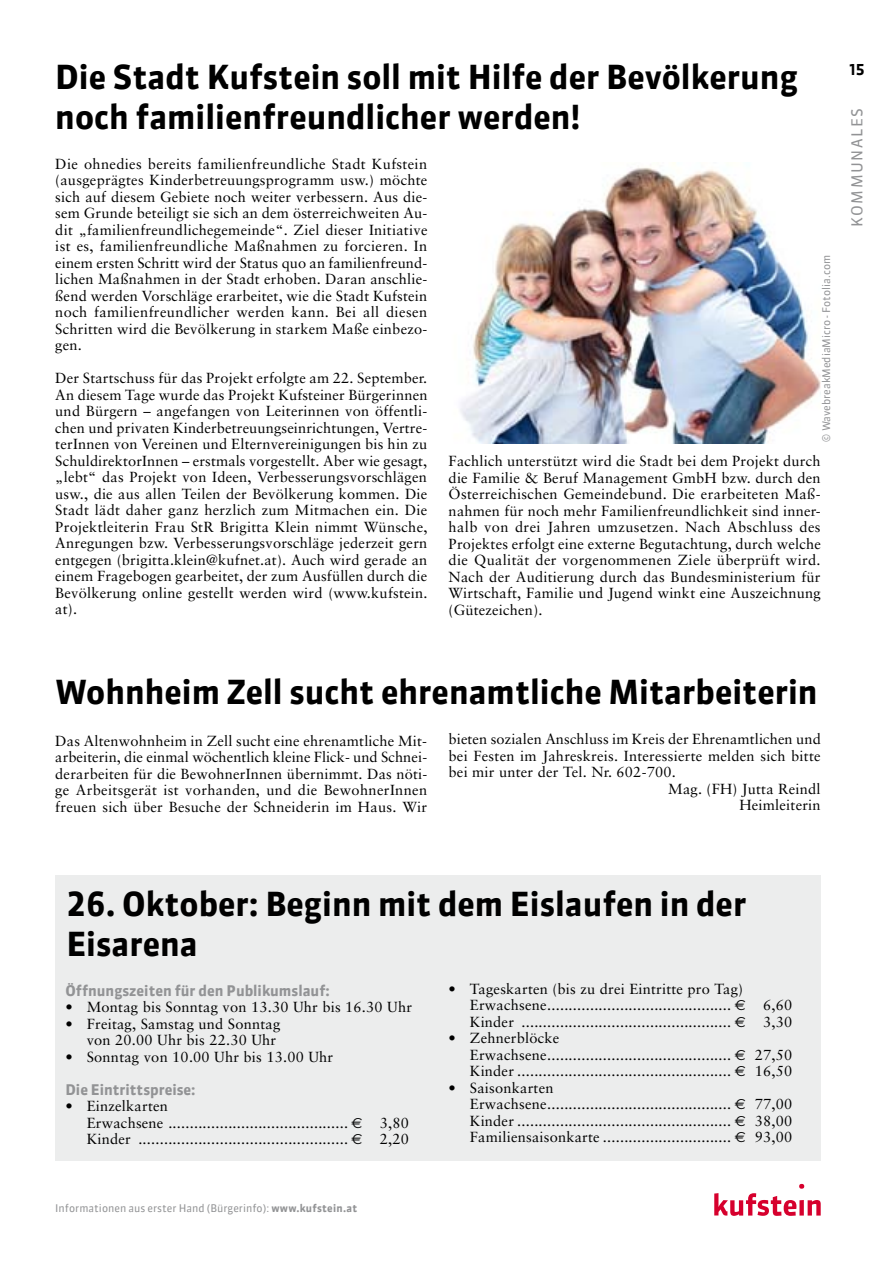
<style>
.page{position:relative;width:893px;height:1263px;background:#fff}
.page>*{position:absolute;margin:0;border:0;box-sizing:border-box;transform-origin:0 0}
.t1{font:700 33px/39.6px "Sanuk TF";color:#000}
.t2{font:15px "Sanuk LF";color:#929395}
.t3{font:700 15px "Sanuk LF";color:#000}
.t4{font:14.7px/16.5px "Sabon";letter-spacing:.015em;color:#000;text-align:justify}
.t5{font:700 14.7px "Sanuk";color:#929395}
.t6{font:10.5px "Sanuk";color:#929395}
.t7{font:10.5px "Sanuk LF";color:#929395}
.s1{font-family:"Euro Sans"}
.s2{font-family:"Sanuk LF";font-weight:700}
</style>
<div class="page">
<svg style="left:714px;top:1184px;width:107px;height:32px"></svg>
<div style="left:55px;top:876px;width:766px;height:285px;background:#eceded"></div>
<img style="left:460px;top:162px;width:361px;height:282px">
<h1 class="t1" style="left:55px;top:57px;width:744px">Die Stadt Kufstein soll mit Hilfe der Bevölkerung noch familienfreundlicher werden!</h1>
<p class="t4" style="left:55px;top:155px;width:374px">Die ohnedies bereits familienfreundliche Stadt Kufstein (ausgeprägtes Kinderbetreuungsprogramm usw.) möchte sich auf diesem Gebiete noch weiter verbessern. Aus die&shy;sem Grunde beteiligt sie sich an dem österreichweiten Au&shy;dit „familienfreundlichegemeinde“. Ziel dieser Initiative ist es, familienfreundliche Maßnahmen zu forcieren. In einem ersten Schritt wird der Status quo an familienfreund&shy;lichen Maßnahmen in der Stadt erhoben. Daran anschlie&shy;ßend werden Vorschläge erarbeitet, wie die Stadt Kufstein noch familienfreundlicher werden kann. Bei all diesen Schritten wird die Bevölkerung in starkem Maße einbezo&shy;gen.</p>
<p class="t4" style="left:55px;top:370px;width:374px">Der Startschuss für das Projekt erfolgte am 22. September.<br>An diesem Tage wurde das Projekt Kufsteiner Bürgerinnen und Bürgern – angefangen von Leiterinnen von öffentli&shy;chen und privaten Kinderbetreuungseinrichtungen, Vertre&shy;terInnen von Vereinen und Elternvereinigungen bis hin zu SchuldirektorInnen – erstmals vorgestellt. Aber wie gesagt, „lebt“ das Projekt von Ideen, Verbesserungsvorschlägen usw., die aus allen Teilen der Bevölkerung kommen. Die Stadt lädt daher ganz herzlich zum Mitmachen ein. Die Projektleiterin Frau StR Brigitta Klein nimmt Wünsche, Anregungen bzw. Verbesserungsvorschläge jederzeit gern entgegen (brigitta.klein@kufnet.at). Auch wird gerade an einem Fragebogen gearbeitet, der zum Ausfüllen durch die Bevölkerung online gestellt werden wird (www.kufstein. at).</p>
<p class="t7" style="left:820px;top:441px;width:188px;rotate:-90deg">© WavebreakMediaMicro - Fotolia.com</p>
<p class="t4" style="left:449px;top:453px;width:374px">Fachlich unterstützt wird die Stadt bei dem Projekt durch die Familie &amp; Beruf Management GmbH bzw. durch den Österreichischen Gemeindebund. Die erarbeiteten Maß&shy;nahmen für noch mehr Familienfreundlichkeit sind inner&shy;halb von drei Jahren umzusetzen. Nach Abschluss des Projektes erfolgt eine externe Begutachtung, durch welche die Qualität der vorgenommenen Ziele überprüft wird.<br>Nach der Auditierung durch das Bundesministerium für Wirtschaft, Familie und Jugend winkt eine Auszeichnung (Gütezeichen).</p>
<p class="t3" style="left:849px;top:61px;width:17px">15</p>
<p class="t2" style="left:848px;top:227px;width:118px;rotate:-90deg">kommunales</p>
<h1 class="t1" style="left:55px;top:672px;width:764px">Wohnheim Zell sucht ehrenamtliche Mitarbeiterin</h1>
<p class="t4" style="left:55px;top:732px;width:374px">Das Altenwohnheim in Zell sucht eine ehrenamtliche Mit&shy;arbeiterin, die einmal wöchentlich kleine Flick- und Schnei&shy;derarbeiten für die BewohnerInnen übernimmt. Das nöti&shy;ge Arbeitsgerät ist vorhanden, und die BewohnerInnen freuen sich über Besuche der Schneiderin im Haus. Wir</p>
<p class="t4" style="left:449px;top:730px;width:374px">bieten sozialen Anschluss im Kreis der Ehrenamtlichen und</p>
<p class="t4" style="left:449px;top:747px;width:374px">bei Festen im Jahreskreis. Interessierte melden sich bitte</p>
<p class="t4" style="left:449px;top:763px;width:229px">bei mir unter der Tel. Nr. 602-700.</p>
<p class="t4" style="left:668px;top:780px;width:154px">Mag. (FH) Jutta Reindl</p>
<p class="t4" style="left:739px;top:796px;width:83px">Heimleiterin</p>
<h1 class="t1" style="left:66px;top:884px;width:682px">26. Oktober: Beginn mit dem Eislaufen in der<br>Eisarena</h1>
<p class="t5" style="left:65px;top:982px;width:266px">Öffnungszeiten für den Publikumslauf:</p>
<p class="t4" style="left:65px;top:999px;width:348px">• Montag bis Sonntag von 13.30 Uhr bis 16.30 Uhr</p>
<p class="t4" style="left:65px;top:1015px;width:216px;text-align:right">• Freitag, Samstag und Sonntag von 20.00 Uhr bis 22.30 Uhr</p>
<p class="t4" style="left:65px;top:1048px;width:269px">• Sonntag von 10.00 Uhr bis 13.00 Uhr</p>
<p class="t5" style="left:65px;top:1081px;width:132px">Die Eintrittspreise:</p>
<p class="t4" style="left:87px;top:1098px;width:324px;text-align:left;text-indent:-21px">• Einzelkarten<br>Erwachsene .......................................... <span class="s1">E</span> 3,80<br>Kinder ................................................. <span class="s1">E</span> 2,20</p>
<p class="t6" style="left:55px;top:1202px;width:303px">Informationen aus erster Hand (Bürgerinfo): <span class="s2">www.kufstein.at</span></p>
<p class="t4" style="left:470px;top:980px;width:324px;text-align:left;text-indent:-21px">• Tageskarten (bis zu drei Eintritte pro Tag)<br>Erwachsene........................................... <span class="s1">E</span> 6,60<br>Kinder ................................................. <span class="s1">E</span> 3,30</p>
<p class="t4" style="left:470px;top:1029px;width:324px;text-align:left;text-indent:-21px">• Zehnerblöcke<br>Erwachsene........................................... <span class="s1">E</span> 27,50<br>Kinder .................................................. <span class="s1">E</span> 16,50</p>
<p class="t4" style="left:470px;top:1079px;width:324px;text-align:left;text-indent:-21px">• Saisonkarten Erwachsene........................................... <span class="s1">E</span> 77,00<br>Kinder .................................................. <span class="s1">E</span> 38,00<br>Familiensaisonkarte .............................. <span class="s1">E</span> 93,00</p>
</div>
